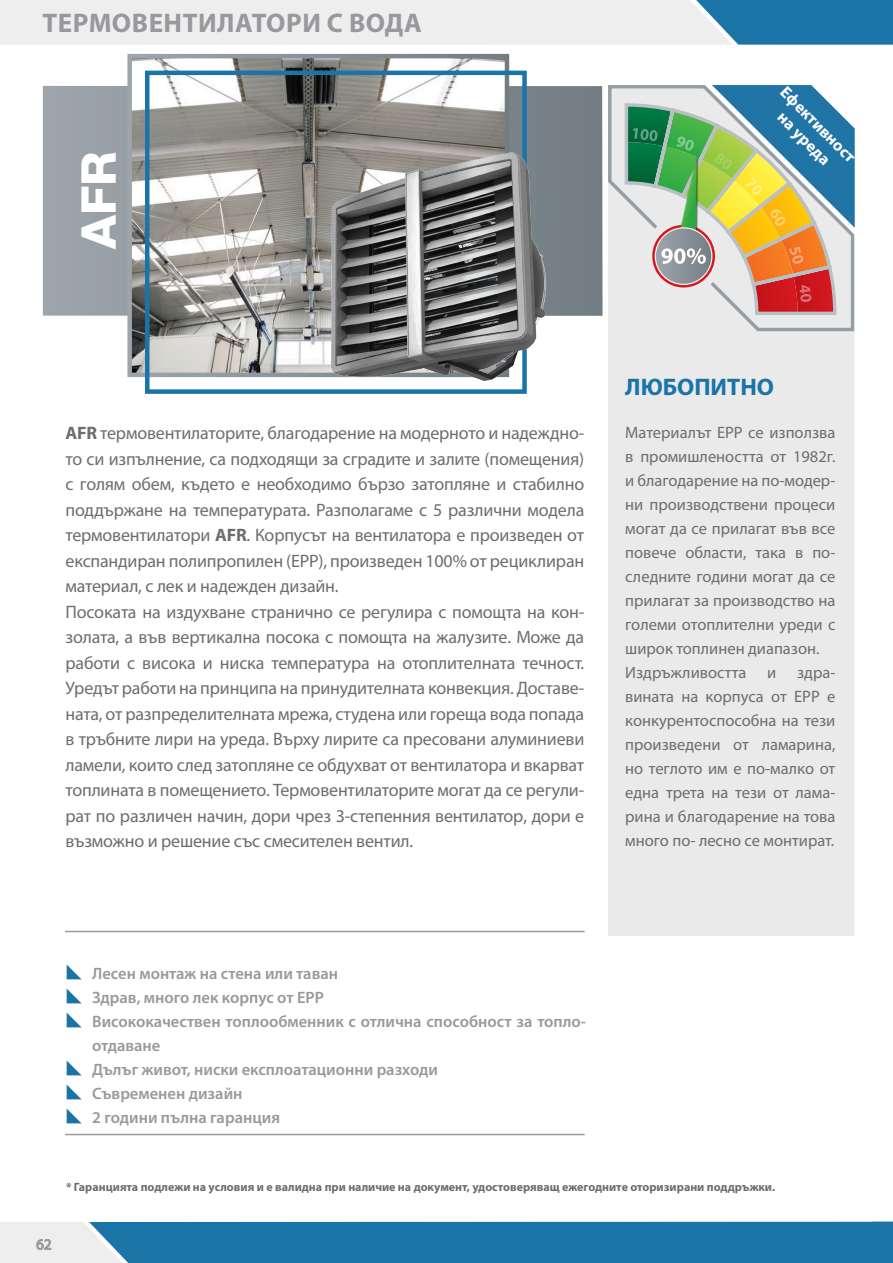
<style>
.page{position:relative;width:893px;height:1263px;background:#fff}
.page>*{position:absolute;margin:0;border:0;box-sizing:border-box;transform-origin:0 0}
.NADNASLOV{font:800 48px "Helvetica Neue LT Std";color:#fff}
.t1{font:700 27px "Myriad Pro";letter-spacing:.02em;color:#97999c}
.t2{font:700 24px "Myriad Pro";color:#1b74a7}
.t3{font:18px/25.5px "Myriad Pro";letter-spacing:-.01em;color:#6c6d70;text-align:justify}
.t4{font:16.5px/24px "Myriad Pro";color:#6c6d70;text-align:justify}
.t5{font:600 16.5px/24px "Myriad Pro";color:#97999c}
.t6{font:700 16.5px/19.8px "Myriad Pro";color:#fff;text-align:center}
.t7{font:15px "Myriad Pro";color:#97999c}
.t8{font:700 12px "Myriad Pro";color:#6c6d70}
.s1{font-weight:700}
</style>
<div class="page">
<svg style="left:0;top:0;width:893px;height:45px;background:#c4d6e1"></svg>
<svg style="left:0;top:1221px;width:893px;height:42px;background:#3885b1"></svg>
<svg style="left:43px;top:86px;width:559px;height:230px;background:#8b949a"></svg>
<div style="left:608px;top:333px;width:246px;height:602px;background:#eaeaea"></div>
<svg style="left:608px;top:85px;width:247px;height:248px;background:#e0e1e1"></svg>
<svg style="left:623px;top:102px;width:215px;height:215px"></svg>
<img style="left:132px;top:59px;width:372px;height:313px">
<div style="left:145px;top:71px;width:382px;height:323px;border:4px solid #1b74a7"></div>
<svg style="left:67px;top:965px;width:14px;height:14px"></svg>
<svg style="left:67px;top:989px;width:14px;height:14px"></svg>
<svg style="left:67px;top:1013px;width:14px;height:14px"></svg>
<svg style="left:67px;top:1061px;width:14px;height:14px"></svg>
<svg style="left:67px;top:1085px;width:14px;height:14px"></svg>
<svg style="left:67px;top:1109px;width:14px;height:14px"></svg>
<svg style="left:626px;top:85px;width:229px;height:228px;background:#a5ae94"></svg>
<img style="left:318px;top:148px;width:235px;height:246px">
<hr style="left:65px;top:931px;width:520px;height:1px;background:#97999c">
<hr style="left:65px;top:1134px;width:520px;height:1px;background:#97999c">
<p class="t1" style="left:43px;top:5px;width:381px">ТЕРМОВЕНТИЛАТОРИ С ВОДА</p>
<p class="NADNASLOV" style="left:70px;top:249px;width:99px;rotate:-90deg">AFR</p>
<p class="t6" style="left:790px;top:82px;width:101px;rotate:45deg">Ефективност на уреда</p>
<p class="t3" style="left:66px;top:420px;width:520px"><span class="s1">AFR</span> термовентилаторите, благодарение на модерното и надеждно&shy;то си изпълнение, са подходящи за сградите и залите (помещения) с голям обем, където е необходимо бързо затопляне и стабилно поддържане на температурата. Разполагаме с 5 различни модела термовентилатори <span class="s1">AFR</span>. Корпусът на вентилатора е произведен от експандиран полипропилен (ЕРР), произведен 100% от рециклиран материал, с лек и надежден дизайн.</p>
<p class="t3" style="left:66px;top:599px;width:520px">Посоката на издухване странично се регулира с помощта на кон&shy;золата, а във вертикална посока с помощта на жалузите. Може да работи с висока и ниска температура на отоплителната течност.<br>Уредът работи на принципа на принудителната конвекция. Доставе&shy;ната, от разпределителната мрежа, студена или гореща вода попада в тръбните лири на уреда. Върху лирите са пресовани алуминиеви ламели, които след затопляне се обдухват от вентилатора и вкарват топлината в помещението. Термовентилаторите могат да се регули&shy;рат по различен начин, дори чрез 3-степенния вентилатор, дори е възможно и решение със смесителен вентил.</p>
<p class="t2" style="left:625px;top:371px;width:150px">ЛЮБОПИТНО</p>
<p class="t4" style="left:625px;top:420px;width:212px">Материалът ЕРР се използва в промишлеността от 1982г. и благодарение на по-модер&shy;ни производствени процеси могат да се прилагат във все повече области, така в по&shy;следните години могат да се прилагат за производство на големи отоплителни уреди с широк топлинен диапазон.</p>
<p class="t4" style="left:625px;top:660px;width:123px">Издръжливостта</p>
<p class="t4" style="left:767px;top:660px;width:11px">и</p>
<p class="t4" style="left:625px;top:660px;width:212px;text-indent:172px">здра&shy;вината на корпуса от ЕРР е конкурентоспособна на тези произведени от ламарина, но теглото им е по-малко от една трета на тези от лама&shy;рина и благодарение на това много по- лесно се монтират.</p>
<p class="t5" style="left:92px;top:961px;width:247px">Лесен монтаж на стена или таван</p>
<p class="t5" style="left:92px;top:985px;width:233px">Здрав, много лек корпус от ЕРР</p>
<p class="t5" style="left:92px;top:1009px;width:495px">Висококачествен топлообменник с отлична способност за топло&shy;отдаване</p>
<p class="t5" style="left:92px;top:1057px;width:347px">Дълъг живот, ниски експлоатационни разходи</p>
<p class="t5" style="left:92px;top:1081px;width:152px">Съвременен дизайн</p>
<p class="t5" style="left:92px;top:1105px;width:189px">2 години пълна гаранция</p>
<p class="t8" style="left:66px;top:1179px;width:711px">* Гаранцията подлежи на условия и е валидна при наличие на документ, удостоверяващ ежегодните оторизирани поддръжки.</p>
<p class="t7" style="left:36px;top:1235px;width:17px">62</p>
</div>
